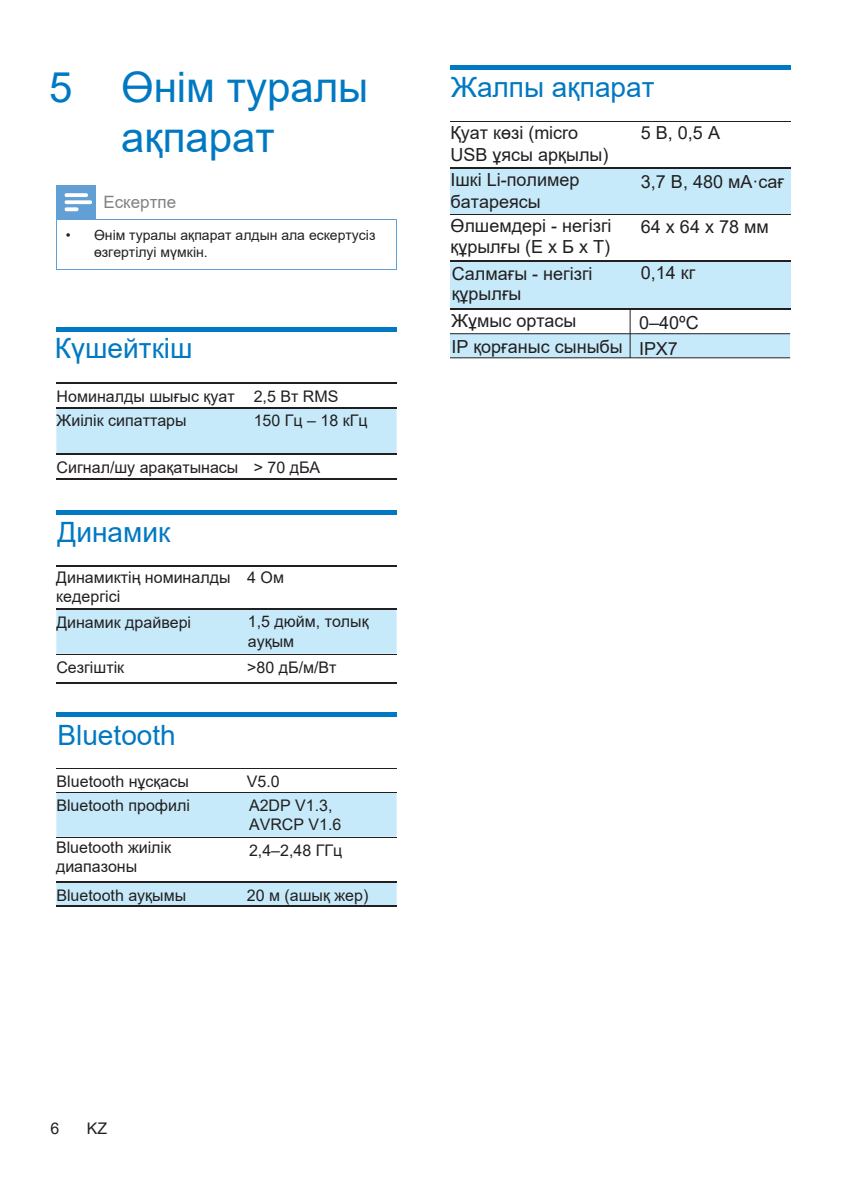
<style>
.page{position:relative;width:842px;height:1191px;background:#fff}
.page>*{position:absolute;margin:0;border:0;box-sizing:border-box;transform-origin:0 0}
.t1{font:42px/50.4px "Arial";color:#0079c2;text-align:center}
.t2{font:28px "Arial";color:#0079c2}
.t3{font:18px/21.6px "Arial";color:#231f20}
.t4{font:17px "Arial";color:#808285}
.t5{font:16px/19.2px "Arial";color:#231f20}
.t6{font:14px/17px "Arial";color:#231f20}
</style>
<div class="page">
<hr style="left:56px;top:328px;width:341px;height:4px;background:#0079c2">
<hr style="left:56px;top:510px;width:341px;height:4px;background:#0079c2">
<hr style="left:56px;top:713px;width:341px;height:4px;background:#0079c2">
<div style="left:57px;top:185px;width:38px;height:34px;background:#629fd5"></div>
<hr style="left:56px;top:219px;width:1px;height:50px;background:#629fd5">
<hr style="left:397px;top:219px;width:1px;height:50px;background:#629fd5">
<hr style="left:56px;top:269px;width:39px;height:1px;background:#629fd5">
<hr style="left:95px;top:269px;width:302px;height:1px;background:#629fd5">
<hr style="left:56px;top:185px;width:1px;height:34px;background:#629fd5">
<hr style="left:95px;top:185px;width:1px;height:34px;background:#629fd5">
<hr style="left:95px;top:219px;width:302px;height:1px;background:#629fd5">
<svg style="left:65px;top:193px;width:27px;height:18px"></svg>
<div style="left:56px;top:408px;width:341px;height:45px;background:#c6eafa"></div>
<hr style="left:56px;top:383px;width:209px;height:1px;background:#231f20">
<hr style="left:265px;top:383px;width:132px;height:1px;background:#231f20">
<hr style="left:56px;top:407px;width:209px;height:1px;background:#231f20">
<hr style="left:265px;top:407px;width:132px;height:1px;background:#231f20">
<hr style="left:56px;top:453px;width:209px;height:1px;background:#231f20">
<hr style="left:265px;top:453px;width:132px;height:1px;background:#231f20">
<hr style="left:56px;top:478px;width:209px;height:1px;background:#231f20">
<hr style="left:265px;top:478px;width:132px;height:1px;background:#231f20">
<div style="left:56px;top:609px;width:341px;height:44px;background:#c6eafa"></div>
<hr style="left:56px;top:565px;width:181px;height:1px;background:#231f20">
<hr style="left:237px;top:565px;width:160px;height:1px;background:#231f20">
<hr style="left:56px;top:608px;width:181px;height:1px;background:#231f20">
<hr style="left:237px;top:608px;width:160px;height:1px;background:#231f20">
<hr style="left:56px;top:654px;width:181px;height:1px;background:#231f20">
<hr style="left:237px;top:654px;width:160px;height:1px;background:#231f20">
<hr style="left:56px;top:682px;width:181px;height:1px;background:#231f20">
<hr style="left:237px;top:682px;width:160px;height:1px;background:#231f20">
<svg style="left:56px;top:793px;width:341px;height:113px"></svg>
<hr style="left:56px;top:768px;width:181px;height:1px;background:#231f20">
<hr style="left:237px;top:768px;width:160px;height:1px;background:#231f20">
<hr style="left:56px;top:792px;width:181px;height:1px;background:#231f20">
<hr style="left:237px;top:792px;width:160px;height:1px;background:#231f20">
<hr style="left:56px;top:837px;width:181px;height:1px;background:#231f20">
<hr style="left:237px;top:837px;width:160px;height:1px;background:#231f20">
<hr style="left:56px;top:881px;width:181px;height:1px;background:#231f20">
<hr style="left:237px;top:881px;width:160px;height:1px;background:#231f20">
<hr style="left:56px;top:906px;width:181px;height:1px;background:#231f20">
<hr style="left:237px;top:906px;width:160px;height:1px;background:#231f20">
<hr style="left:450px;top:66px;width:341px;height:4px;background:#0079c2">
<div style="left:630px;top:261px;width:160px;height:48px;background:#c6eafa"></div>
<div style="left:450px;top:261px;width:181px;height:48px;background:#c6eafa"></div>
<div style="left:631px;top:168px;width:160px;height:46px;background:#c6eafa"></div>
<div style="left:450px;top:168px;width:181px;height:46px;background:#c6eafa"></div>
<hr style="left:450px;top:121px;width:181px;height:1px;background:#231f20">
<hr style="left:631px;top:121px;width:160px;height:1px;background:#231f20">
<hr style="left:450px;top:167px;width:181px;height:1px;background:#231f20">
<hr style="left:631px;top:167px;width:160px;height:1px;background:#231f20">
<hr style="left:450px;top:214px;width:181px;height:1px;background:#231f20">
<hr style="left:631px;top:214px;width:160px;height:1px;background:#231f20">
<hr style="left:450px;top:260px;width:181px;height:1px;background:#231f20">
<hr style="left:631px;top:260px;width:160px;height:1px;background:#231f20">
<hr style="left:450px;top:308px;width:180px;height:1px;background:#231f20">
<hr style="left:630px;top:308px;width:160px;height:1px;background:#231f20">
<div style="left:450px;top:334px;width:340px;height:23px;background:#c6eafa"></div>
<hr style="left:450px;top:357px;width:183px;height:1px;background:#231f20">
<hr style="left:450px;top:333px;width:183px;height:1px;background:#231f20">
<hr style="left:633px;top:357px;width:157px;height:1px;background:#231f20">
<hr style="left:633px;top:333px;width:157px;height:1px;background:#231f20">
<hr style="left:630px;top:309px;width:1px;height:49px;background:#231f20">
<h1 class="t1" style="left:49px;top:62px;width:321px">5 Өнім туралы ақпарат</h1>
<p class="t4" style="left:103px;top:190px;width:74px">Ескертпе</p>
<p class="t6" style="left:94px;top:226px;width:283px;text-indent:-28px">• Өнім туралы ақпарат алдын ала ескертусіз өзгертілуі мүмкін.</p>
<h2 class="t2" style="left:55px;top:329px;width:139px">Күшейткіш</h2>
<p class="t5" style="left:57px;top:386px;width:180px">Номиналды шығыс қуат</p>
<p class="t5" style="left:57px;top:411px;width:132px">Жиілік сипаттары</p>
<p class="t5" style="left:254px;top:386px;width:86px">2,5 Вт RMS</p>
<p class="t5" style="left:254px;top:411px;width:115px">150 Гц – 18 кГц</p>
<p class="t5" style="left:57px;top:457px;width:265px">Сигнал/шу арақатынасы &gt; 70 дБА</p>
<h2 class="t2" style="left:58px;top:512px;width:114px">Динамик</h2>
<p class="t5" style="left:56px;top:567px;width:176px">Динамиктің номиналды кедергісі</p>
<p class="t5" style="left:247px;top:567px;width:38px">4 Ом</p>
<p class="t5" style="left:56px;top:612px;width:136px">Динамик драйвері</p>
<p class="t5" style="left:248px;top:612px;width:122px">1,5 дюйм, толық ауқым</p>
<p class="t5" style="left:56px;top:657px;width:69px">Сезгіштік</p>
<p class="t5" style="left:247px;top:658px;width:91px">&gt;80 дБ/м/Вт</p>
<h2 class="t2" style="left:58px;top:715px;width:120px">Bluetooth</h2>
<p class="t5" style="left:57px;top:771px;width:134px">Bluetooth нұсқасы</p>
<p class="t5" style="left:56px;top:796px;width:135px">Bluetooth профилі</p>
<p class="t5" style="left:247px;top:771px;width:34px">V5.0</p>
<p class="t5" style="left:249px;top:795px;width:94px">A2DP V1.3,<br>AVRCP V1.6</p>
<p class="t5" style="left:56px;top:837px;width:117px">Bluetooth жиілік</p>
<p class="t5" style="left:249px;top:840px;width:95px">2,4–2,48 ГГц</p>
<p class="t5" style="left:56px;top:852px;width:132px;line-height:28.6px">диапазоны<br>Bluetooth ауқымы</p>
<p class="t5" style="left:247px;top:885px;width:123px">20 м (ашық жер)</p>
<h2 class="t2" style="left:451px;top:68px;width:205px">Жалпы ақпарат</h2>
<p class="t3" style="left:450px;top:122px;width:129px">Қуат көзі (micro</p>
<p class="t3" style="left:641px;top:122px;width:81px">5 В, 0,5 А</p>
<p class="t3" style="left:450px;top:144px;width:159px">USB ұясы арқылы)</p>
<p class="t3" style="left:450px;top:169px;width:131px">Ішкі Li-полимер</p>
<p class="t3" style="left:641px;top:171px;width:145px">3,7 В, 480 мА·сағ</p>
<p class="t3" style="left:450px;top:191px;width:92px">батареясы</p>
<p class="t3" style="left:641px;top:216px;width:129px">64 x 64 x 78 мм</p>
<p class="t3" style="left:450px;top:214px;width:163px">Өлшемдері - негізгі құрылғы (Е x Б x Т)</p>
<p class="t3" style="left:452px;top:264px;width:142px;line-height:19.2px">Салмағы - негізгі құрылғы</p>
<p class="t3" style="left:641px;top:262px;width:56px">0,14 кг</p>
<p class="t3" style="left:451px;top:310px;width:127px">Жұмыс ортасы</p>
<p class="t3" style="left:639px;top:311px;width:61px">0–40ºC</p>
<p class="t3" style="left:451px;top:335px;width:228px">IP қорғаныс сыныбы IPX7</p>
<p class="t5" style="left:51px;top:1119px;width:10px">6</p>
<p class="t5" style="left:87px;top:1119px;width:22px">KZ</p>
</div>
